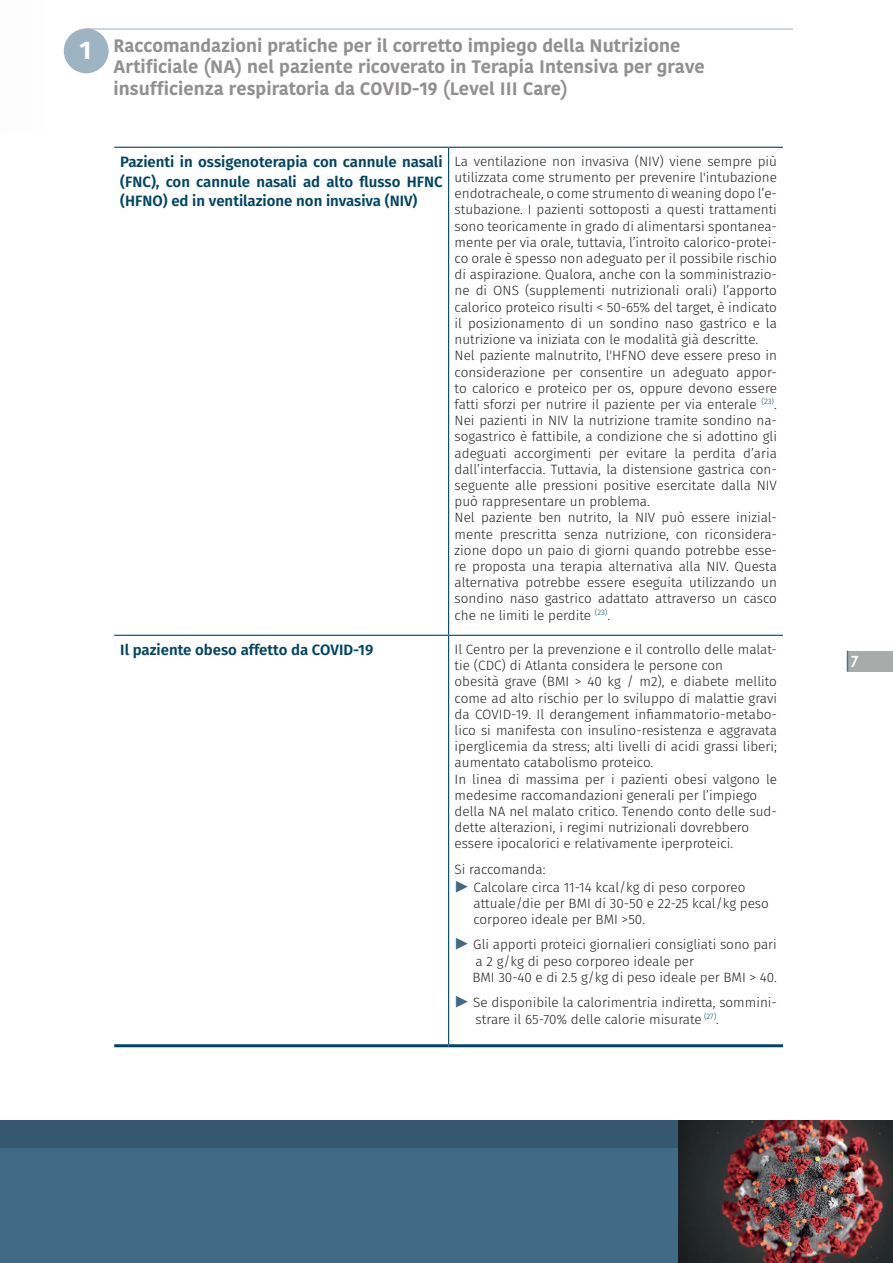
<style>
.page{position:relative;width:893px;height:1263px;background:#fff}
.page>*{position:absolute;margin:0;border:0;box-sizing:border-box;transform-origin:0 0}
.t1{font:700 25.5px "Fira Sans";color:#fff}
.t2{font:700 18px/21.6px "Kohinoor Devanagari";color:#231f20}
.t3{font:600 15px/19.5px "Fira Sans";color:#004564;text-align:justify}
.t4{font:15px "ADAM.CGPRO";color:#fff}
.t5{font:300 13.5px/16.2px "Fira Sans";color:#231f20}
.s1{color:#406a85}
</style>
<div class="page">
<div style="left:0;top:1121px;width:802px;height:142px;background:linear-gradient(to bottom,#395e77,#436e8a)"></div>
<img style="left:679px;top:1121px;width:214px;height:142px">
<div style="left:848px;top:651px;width:45px;height:20px;background:#a7aba9"></div>
<svg style="left:847px;top:651px;width:1px;height:20px"></svg>
<hr style="left:114px;top:1044px;width:335px;height:3px;background:#004564">
<hr style="left:449px;top:1044px;width:334px;height:3px;background:#004564">
<hr style="left:114px;top:635px;width:335px;height:1px;background:#004564">
<hr style="left:449px;top:635px;width:334px;height:1px;background:#004564">
<hr style="left:114px;top:147px;width:335px;height:1px;background:#004564">
<hr style="left:449px;top:147px;width:334px;height:1px;background:#004564">
<hr style="left:448px;top:148px;width:1px;height:487px;background:#004564">
<hr style="left:448px;top:636px;width:1px;height:408px;background:#004564">
<hr style="left:86px;top:28px;width:707px;height:2px;background:#4e7286">
<div style="left:64px;top:28px;width:45px;height:45px;background:#9fb4c2;border-radius:50%"></div>
<h1 class="t1" style="left:79px;top:29px;width:13px">1</h1>
<h2 class="t2" style="left:114px;top:34px;width:593px">Raccomandazioni pratiche per il corretto impiego della Nutrizione<br>Artificiale (NA) nel paziente ricoverato in Terapia Intensiva per grave insufficienza respiratoria da COVID-19 (Level III Care)</h2>
<p class="t3" style="left:120px;top:151px;width:324px">Pazienti in ossigenoterapia con cannule nasali (FNC), con cannule nasali ad alto flusso HFNC (HFNO) ed in ventilazione non invasiva (NIV)</p>
<p class="t5" style="left:455px;top:153px;width:324px">La ventilazione non invasiva (NIV) viene sempre più utilizzata come strumento per prevenire l'intubazione endotracheale, o come strumento di weaning dopo l’e&shy;stubazione. I pazienti sottoposti a questi trattamenti sono teoricamente in grado di alimentarsi spontanea&shy;mente per via orale, tuttavia, l’introito calorico-protei&shy;co orale è spesso non adeguato per il possibile rischio di aspirazione. Qualora, anche con la somministrazio&shy;ne di ONS (supplementi nutrizionali orali) l’apporto calorico proteico risulti &lt; 50-65% del target, è indicato il posizionamento di un sondino naso gastrico e la nutrizione va iniziata con le modalità già descritte.<br>Nel paziente malnutrito, l'HFNO deve essere preso in considerazione per consentire un adeguato appor&shy;to calorico e proteico per os, oppure devono essere fatti sforzi per nutrire il paziente per via enterale <sup>(23)</sup>.<br>Nei pazienti in NIV la nutrizione tramite sondino na&shy;sogastrico è fattibile, a condizione che si adottino gli adeguati accorgimenti per evitare la perdita d’aria dall’interfaccia. Tuttavia, la distensione gastrica con&shy;seguente alle pressioni positive esercitate dalla NIV può rappresentare un problema.<br>Nel paziente ben nutrito, la NIV può essere inizial&shy;mente prescritta senza nutrizione, con riconsidera&shy;zione dopo un paio di giorni quando potrebbe esse&shy;re proposta una terapia alternativa alla NIV. Questa alternativa potrebbe essere eseguita utilizzando un sondino naso gastrico adattato attraverso un casco che ne limiti le perdite <sup>(23)</sup>.</p>
<p class="t3" style="left:120px;top:639px;width:255px">Il paziente obeso affetto da COVID-19</p>
<p class="t5" style="left:455px;top:641px;width:324px">Il Centro per la prevenzione e il controllo delle malat&shy;tie (CDC) di Atlanta considera le persone con<br>obesità grave (BMI &gt; 40 kg / m2), e diabete mellito come ad alto rischio per lo sviluppo di malattie gravi da COVID-19. Il derangement infiammatorio-metabo&shy;lico si manifesta con insulino-resistenza e aggravata iperglicemia da stress; alti livelli di acidi grassi liberi; aumentato catabolismo proteico.<br>In linea di massima per i pazienti obesi valgono le medesime raccomandazioni generali per l’impiego della NA nel malato critico. Tenendo conto delle sud&shy;dette alterazioni, i regimi nutrizionali dovrebbero essere ipocalorici e relativamente iperproteici.</p>
<p class="t5" style="left:455px;top:860px;width:292px;line-height:18px">Si raccomanda:<br><span class="s1">▶</span> Calcolare circa 11-14 kcal/kg di peso corporeo</p>
<p class="t5" style="left:473px;top:895px;width:297px">attuale/die per BMI di 30-50 e 22-25 kcal/kg peso corporeo ideale per BMI &gt;50.</p>
<p class="t5" style="left:472px;top:936px;width:306px;text-indent:-18px"><span class="s1">▶</span> Gli apporti proteici giornalieri consigliati sono pari a 2 g/kg di peso corporeo ideale per<br>BMI 30-40 e di 2.5 g/kg di peso ideale per BMI &gt; 40.</p>
<p class="t5" style="left:476px;top:994px;width:303px;text-indent:-21px"><span class="s1">▶</span> Se disponibile la calorimentria indiretta, sommini&shy;strare il 65-70% delle calorie misurate <sup>(27)</sup>.</p>
<p class="t4" style="left:850px;top:652px;width:10px">7</p>
</div>
